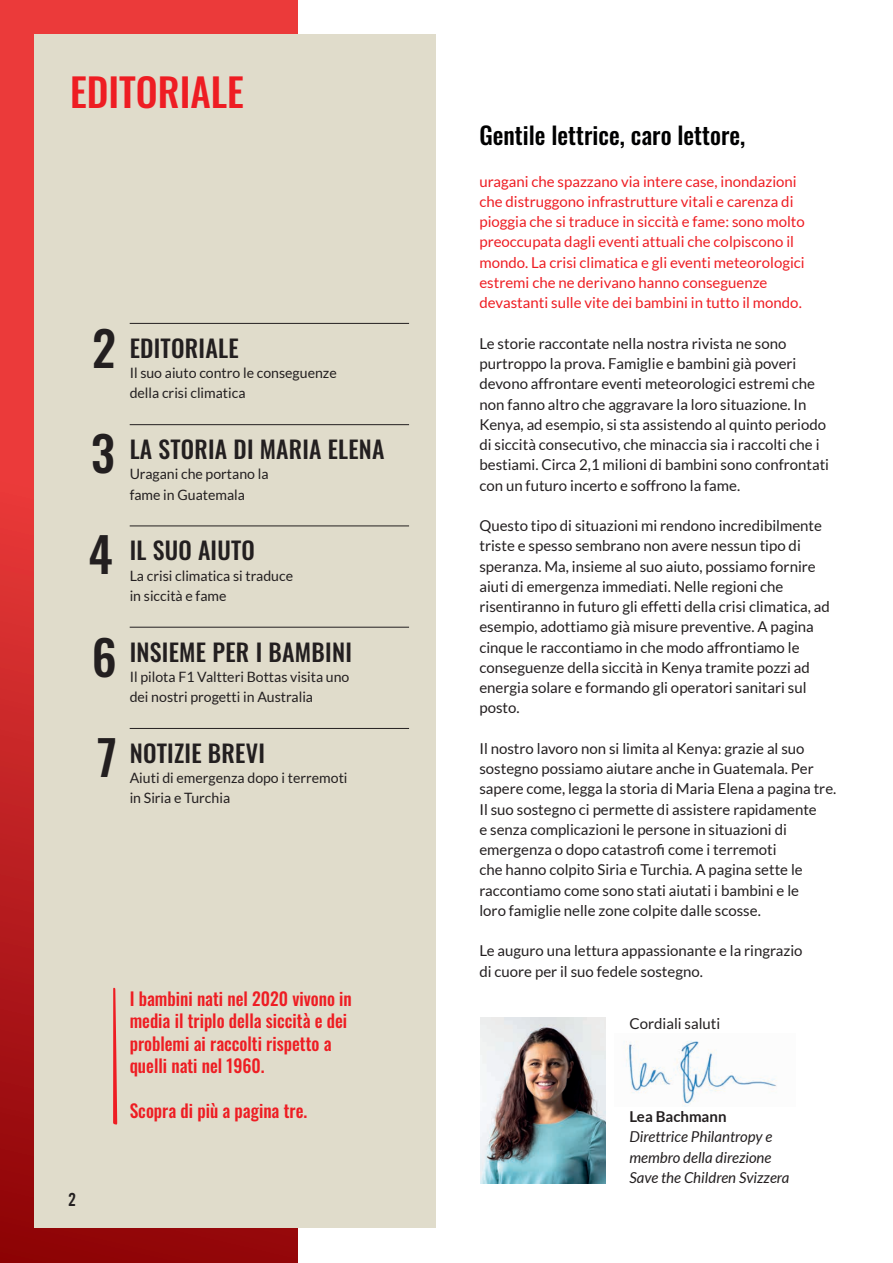
<style>
.page{position:relative;width:893px;height:1263px;background:#fff}
.page>*{position:absolute;margin:0;border:0;box-sizing:border-box;transform-origin:0 0}
._1_Haupttitel{font:48px "Oswald";color:#231f20}
.t1{font:39px "Oswald";color:#ee1d23}
.t2{font:24px "Oswald";letter-spacing:.01em;color:#231f20}
._3_GT_NEU{font:24px "Oswald";color:#000001}
._2_Lead{font:18px/22.5px "Oswald";color:#ee1d23}
.t3{font:18px "Trade Gothic LT Com Bd Cn 20";color:#231f20}
._3_GT_NEU-2{font:15px/20.2px "Lato";color:#231f20}
._3_GT_NEU-3{font:15px/20.2px "Lato";color:#ee1d23}
._3_GT_NEU-4{font:italic 15px "Lato";color:#231f20}
._3_GT_NEU-5{font:700 15px "Lato";color:#231f20}
.t4{font:14.25px/20.2px "Lato";color:#231f20}
</style>
<div class="page">
<svg style="left:0;top:0;width:298px;height:1263px;background:#c82627"></svg>
<div style="left:34px;top:34px;width:401px;height:1193px;background:#e0dccb"></div>
<img style="left:480px;top:1018px;width:125px;height:165px">
<img style="left:624px;top:1040px;width:153px;height:66px">
<svg style="left:113px;top:988px;width:4px;height:137px"></svg>
<hr style="left:130px;top:323px;width:279px;height:1px;background:#231f20">
<hr style="left:130px;top:424px;width:279px;height:1px;background:#231f20">
<hr style="left:130px;top:525px;width:279px;height:1px;background:#231f20">
<hr style="left:130px;top:627px;width:279px;height:1px;background:#231f20">
<hr style="left:130px;top:728px;width:279px;height:1px;background:#231f20">
<p class="t1" style="left:70px;top:58px;width:175px">EDITORIALE</p>
<p class="_1_Haupttitel" style="left:92px;top:305px;width:25px">2</p>
<p class="_1_Haupttitel" style="left:91px;top:411px;width:25px">3</p>
<p class="_1_Haupttitel" style="left:88px;top:511px;width:26px">4</p>
<p class="_1_Haupttitel" style="left:92px;top:614px;width:27px">6</p>
<p class="_1_Haupttitel" style="left:97px;top:714px;width:21px">7</p>
<p class="t2" style="left:130px;top:327px;width:111px">EDITORIALE</p>
<p class="t4" style="left:130px;top:363px;width:209px">Il suo aiuto contro le conseguenze della crisi climatica</p>
<p class="t2" style="left:130px;top:428px;width:256px">LA STORIA DI MARIA ELENA</p>
<p class="t4" style="left:130px;top:464px;width:140px">Uragani che portano la fame in Guatemala</p>
<p class="t2" style="left:130px;top:529px;width:127px">IL SUO AIUTO</p>
<p class="t4" style="left:130px;top:565px;width:165px">La crisi climatica si traduce in siccità e fame</p>
<p class="t2" style="left:130px;top:630px;width:224px">INSIEME PER I BAMBINI</p>
<p class="t4" style="left:130px;top:666px;width:221px">Il pilota F1 Valtteri Bottas visita uno dei nostri progetti in Australia</p>
<p class="t2" style="left:130px;top:732px;width:137px">NOTIZIE BREVI</p>
<p class="t4" style="left:130px;top:768px;width:219px">Aiuti di emergenza dopo i terremoti in Siria e Turchia</p>
<p class="t3" style="left:68px;top:1188px;width:9px">2</p>
<p class="_2_Lead" style="left:130px;top:985px;width:224px">I bambini nati nel 2020 vivono in media il triplo della siccità e dei problemi ai raccolti rispetto a quelli nati nel 1960.</p>
<p class="_2_Lead" style="left:130px;top:1098px;width:179px">Scopra di più a pagina tre.</p>
<p class="_3_GT_NEU" style="left:479px;top:114px;width:267px">Gentile lettrice, caro lettore,</p>
<p class="_3_GT_NEU-3" style="left:479px;top:171px;width:327px">uragani che spazzano via intere case, inondazioni che distruggono infrastrutture vitali e carenza di pioggia che si traduce in siccità e fame: sono molto preoccupata dagli eventi attuali che colpiscono il mondo. La crisi climatica e gli eventi meteorologici estremi che ne derivano hanno conseguenze devastanti sulle vite dei bambini in tutto il mondo.</p>
<p class="_3_GT_NEU-2" style="left:479px;top:333px;width:351px">Le storie raccontate nella nostra rivista ne sono purtroppo la prova. Famiglie e bambini già poveri devono affrontare eventi meteorologici estremi che non fanno altro che aggravare la loro situazione. In Kenya, ad esempio, si sta assistendo al quinto periodo di siccità consecutivo, che minaccia sia i raccolti che i bestiami. Circa 2,1 milioni di bambini sono confrontati con un futuro incerto e soffrono la fame.</p>
<p class="_3_GT_NEU-2" style="left:479px;top:515px;width:352px">Questo tipo di situazioni mi rendono incredibilmente triste e spesso sembrano non avere nessun tipo di speranza. Ma, insieme al suo aiuto, possiamo fornire aiuti di emergenza immediati. Nelle regioni che risentiranno in futuro gli effetti della crisi climatica, ad esempio, adottiamo già misure preventive. A pagina cinque le raccontiamo in che modo affrontiamo le conseguenze della siccità in Kenya tramite pozzi ad energia solare e formando gli operatori sanitari sul posto.</p>
<p class="_3_GT_NEU-2" style="left:479px;top:738px;width:358px">Il nostro lavoro non si limita al Kenya: grazie al suo sostegno possiamo aiutare anche in Guatemala. Per sapere come, legga la storia di Maria Elena a pagina tre.<br>Il suo sostegno ci permette di assistere rapidamente<br>e senza complicazioni le persone in situazioni di emergenza o dopo catastrofi come i terremoti<br>che hanno colpito Siria e Turchia. A pagina sette le raccontiamo come sono stati aiutati i bambini e le</p>
<p class="_3_GT_NEU-2" style="left:479px;top:900px;width:283px">loro famiglie nelle zone colpite dalle scosse.</p>
<p class="_3_GT_NEU-2" style="left:479px;top:941px;width:325px">Le auguro una lettura appassionante e la ringrazio</p>
<p class="_3_GT_NEU-2" style="left:479px;top:961px;width:225px">di cuore per il suo fedele sostegno.</p>
<p class="_3_GT_NEU-2" style="left:629px;top:1014px;width:92px">Cordiali saluti</p>
<p class="_3_GT_NEU-5" style="left:629px;top:1108px;width:99px">Lea Bachmann</p>
<p class="_3_GT_NEU-4" style="left:629px;top:1128px;width:144px">Direttrice Philantropy e</p>
<p class="_3_GT_NEU-4" style="left:629px;top:1149px;width:143px">membro della direzione</p>
<p class="_3_GT_NEU-4" style="left:629px;top:1169px;width:161px">Save the Children Svizzera</p>
</div>
